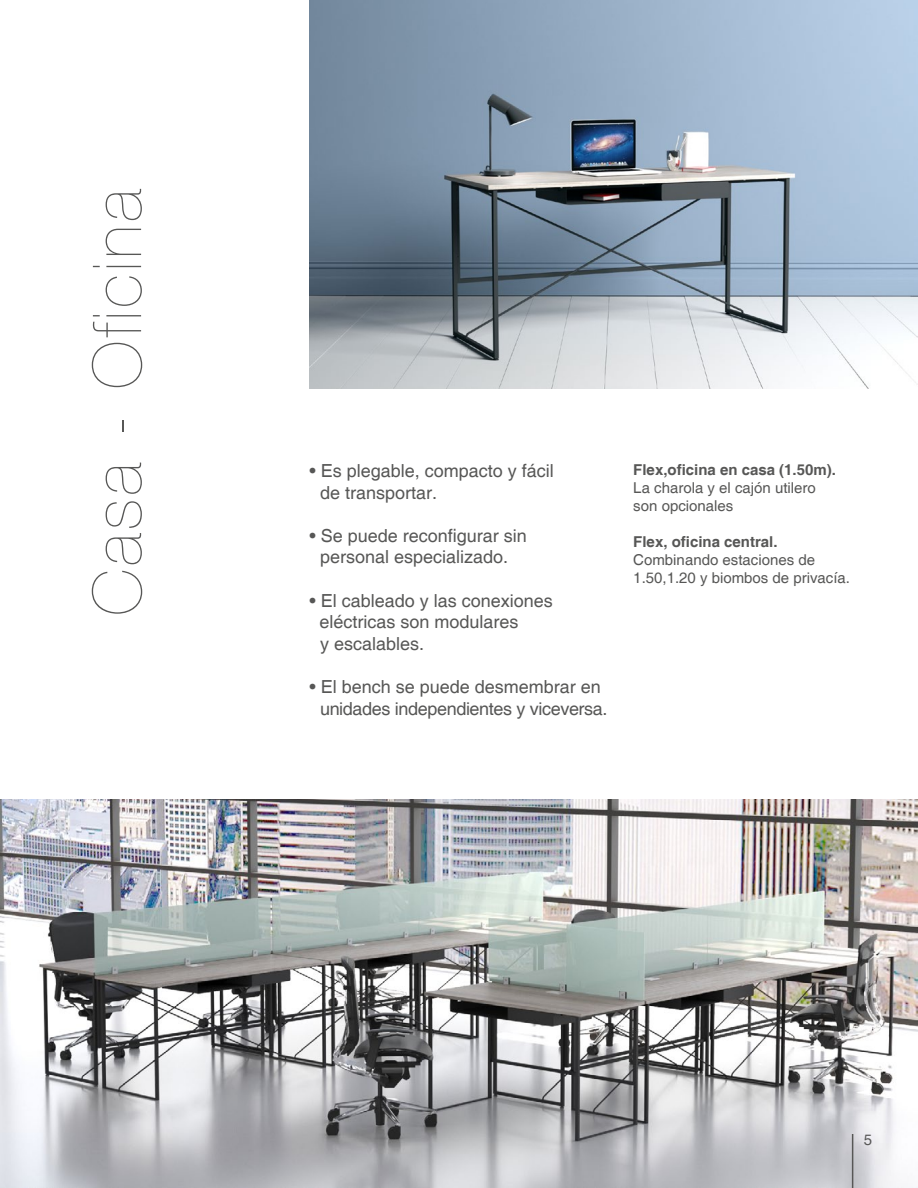
<style>
.page{position:relative;width:918px;height:1188px;background:#fff}
.page>*{position:absolute;margin:0;border:0;box-sizing:border-box;transform-origin:0 0}
.t1{font:200 67.5px "Helvetica Neue LT Std";letter-spacing:.05em;color:#575756}
.t2{font:18px/21.6px "Helvetica";color:#575756}
.t3{font:18px/21.6px "Helvetica";letter-spacing:-.02em;color:#575756;text-align:center}
.t4{font:15px/18px "Helvetica";color:#575756}
.t5{font:700 15px "Helvetica";color:#575756}
</style>
<div class="page">
<img style="left:0;top:799px;width:918px;height:389px">
<hr style="left:852px;top:1134px;width:1px;height:54px;background:#575756">
<img style="left:310px;top:0;width:608px;height:389px">
<h1 class="t1" style="left:78px;top:615px;width:428px;rotate:-90deg">Casa - Oficina</h1>
<p class="t2" style="left:320px;top:461px;width:235px;text-indent:-10px">• Es plegable, compacto y fácil de transportar.</p>
<p class="t2" style="left:310px;top:525px;width:219px;text-align:center">• Se puede reconfigurar sin personal especializado.</p>
<p class="t2" style="left:320px;top:590px;width:235px;text-indent:-10px">• El cableado y las conexiones eléctricas son modulares<br>y escalables.</p>
<p class="t3" style="left:310px;top:677px;width:300px">• El bench se puede desmembrar en unidades independientes y viceversa.</p>
<p class="t5" style="left:633px;top:460px;width:204px">Flex,oficina en casa (1.50m).</p>
<p class="t4" style="left:633px;top:479px;width:184px">La charola y el cajón utilero son opcionales</p>
<p class="t5" style="left:633px;top:532px;width:146px">Flex, oficina central.</p>
<p class="t4" style="left:633px;top:551px;width:218px">Combinando estaciones de<br>1.50,1.20 y biombos de privacía.</p>
<p class="t4" style="left:864px;top:1132px;width:10px">5</p>
</div>
